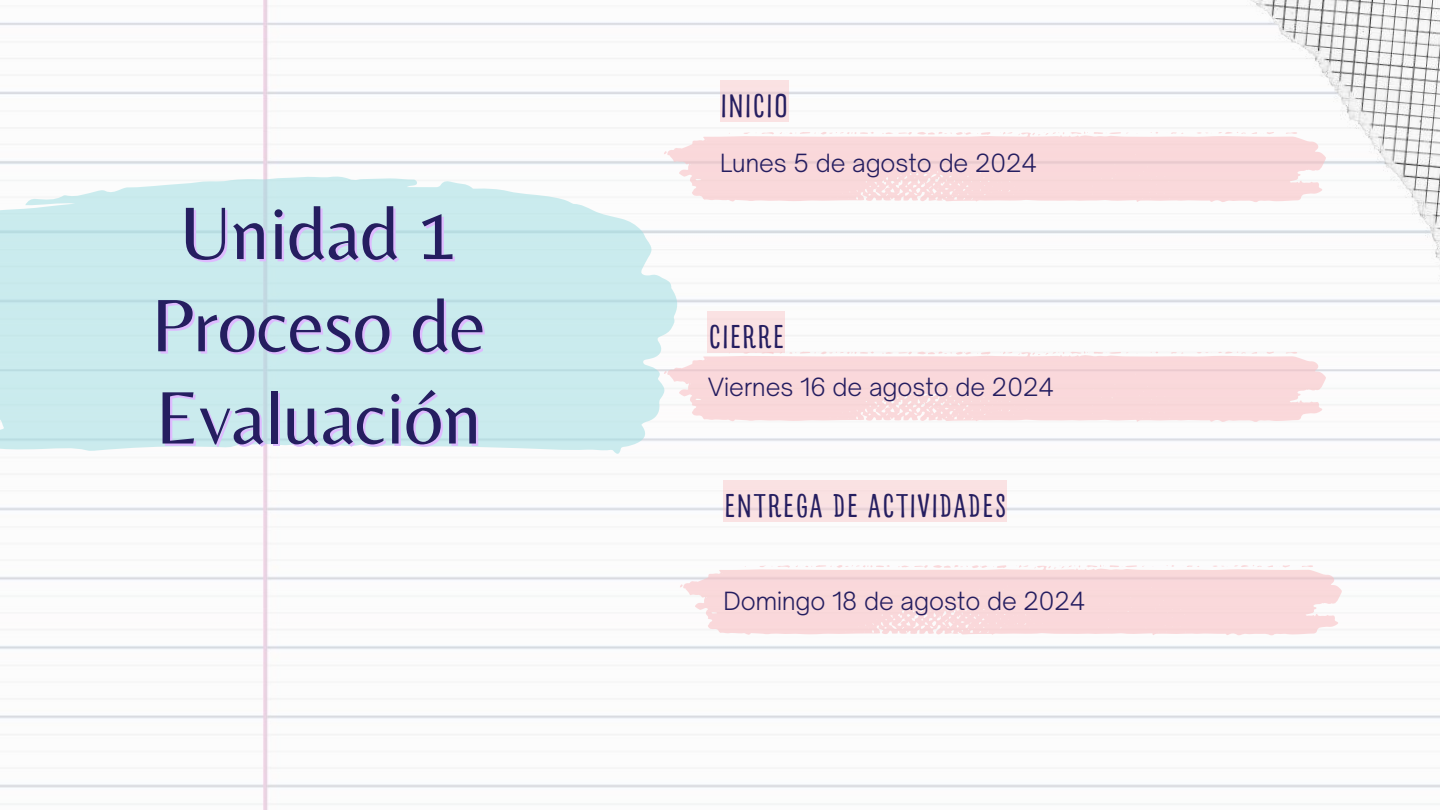
<style>
.page{position:relative;width:1440px;height:810px;background:#fff}
.page>*{position:absolute;margin:0;border:0;box-sizing:border-box;transform-origin:0 0}
.t1{font:77.3px/92.2px "Belleza";color:#251e60;text-align:center}
.t2{font:35px "Nefelibata Pen Sans";color:#251e60}
.t3{font:300 24px "Open Sauce One";color:#251e60}
</style>
<div class="page">
<img style="left:0;top:0;width:1440px;height:810px">
<svg style="left:693px;top:351px;width:633px;height:71px;background:#f9dbdd"></svg>
<img style="left:1131px;top:0;width:309px;height:325px">
<svg style="left:0;top:132px;width:693px;height:402px;fill:#caebee"></svg>
<svg style="left:664px;top:131px;width:662px;height:72px;fill:#fad9db"></svg>
<div style="left:720px;top:80px;width:69px;height:42px;background:#fae2e3"></div>
<div style="left:708px;top:311px;width:77px;height:42px;background:#fae2e3"></div>
<svg style="left:680px;top:564px;width:662px;height:72px;fill:#fad9db"></svg>
<div style="left:723px;top:480px;width:284px;height:42px;background:#fae2e3"></div>
<h1 class="t1" style="left:151px;top:186px;width:336px">Unidad 1<br>Proceso de<br>Evaluación</h1>
<h2 class="t2" style="left:720px;top:81px;width:70px">INICIO</h2>
<p class="t3" style="left:720px;top:148px;width:319px">Lunes 5 de agosto de 2024</p>
<h2 class="t2" style="left:708px;top:311px;width:79px">CIERRE</h2>
<p class="t3" style="left:708px;top:372px;width:348px">Viernes 16 de agosto de 2024</p>
<h2 class="t2" style="left:723px;top:480px;width:285px">ENTREGA DE ACTIVIDADES</h2>
<p class="t3" style="left:723px;top:586px;width:364px">Domingo 18 de agosto de 2024</p>
</div>
